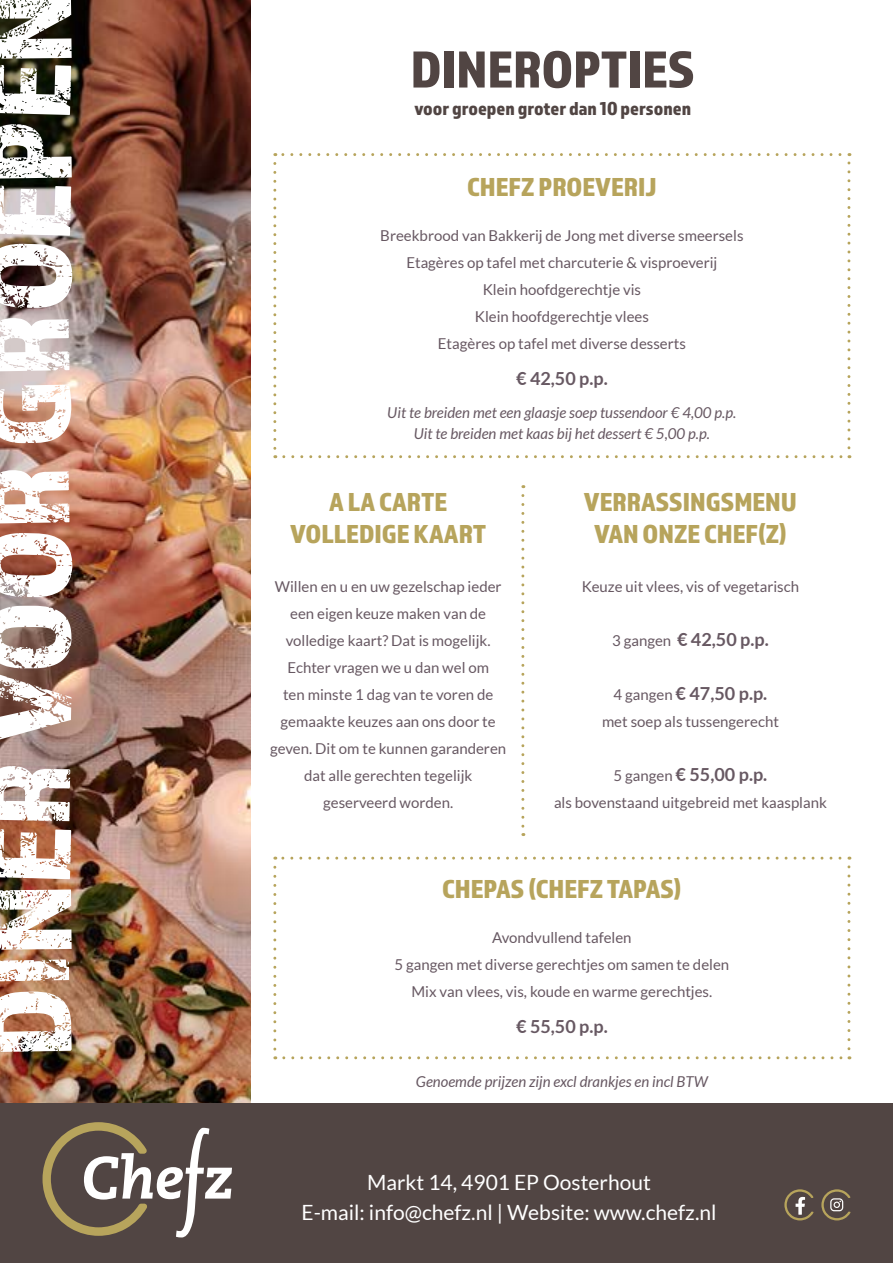
<style>
.page{position:relative;width:893px;height:1263px;background:#fff}
.page>*{position:absolute;margin:0;border:0;box-sizing:border-box;transform-origin:0 0}
.t1{font:123.3px "Almaq Rough";color:#fff}
.t2{font:54px "Almaq Refined";color:#514543}
.t3{font:27px/32.4px "Almaq Refined";color:#b7a45c;text-align:center}
.t4{font:21px/30px "Lato";color:#fff;text-align:center}
.t5{font:19.5px "Almaq Refined";color:#514543}
.t6{font:700 18px "Lato";color:#675862}
.t7{font:15px/27px "Lato";color:#675862;text-align:center}
.t8{font:italic 15px/21px "Lato";color:#675862;text-align:center}
.s1{font-weight:400;font-size:15px}
</style>
<div class="page">
<img style="left:0;top:0;width:251px;height:1104px">
<div style="left:0;top:1104px;width:893px;height:159px;background:#514543"></div>
<svg style="left:521px;top:495px;width:3px;height:341px"></svg>
<svg style="left:273px;top:163px;width:3px;height:295px"></svg>
<svg style="left:284px;top:455px;width:566px;height:3px"></svg>
<svg style="left:847px;top:153px;width:3px;height:295px"></svg>
<svg style="left:275px;top:153px;width:565px;height:3px"></svg>
<svg style="left:273px;top:867px;width:3px;height:192px"></svg>
<svg style="left:284px;top:1056px;width:566px;height:3px"></svg>
<svg style="left:847px;top:857px;width:3px;height:192px"></svg>
<svg style="left:275px;top:857px;width:565px;height:3px"></svg>
<svg style="left:43px;top:1122px;width:189px;height:115px"></svg>
<svg style="left:784px;top:1189px;width:29px;height:31px"></svg>
<svg style="left:821px;top:1189px;width:29px;height:31px"></svg>
<h1 class="t1" style="left:-46px;top:1056px;width:1064px;rotate:-90deg">DINER VOOR GROEPEN</h1>
<h2 class="t2" style="left:411px;top:47px;width:286px">DINEROPTIES</h2>
<h3 class="t5" style="left:414px;top:100px;width:278px">voor groepen groter dan 10 personen</h3>
<h3 class="t3" style="left:467px;top:172px;width:191px">CHEFZ PROEVERIJ</h3>
<p class="t7" style="left:380px;top:223px;width:365px">Breekbrood van Bakkerij de Jong met diverse smeersels Etagères op tafel met charcuterie &amp; visproeverij<br>Klein hoofdgerechtje vis<br>Klein hoofdgerechtje vlees<br>Etagères op tafel met diverse desserts</p>
<p class="t6" style="left:516px;top:371px;width:93px">€ 42,50 p.p.</p>
<p class="t8" style="left:387px;top:404px;width:351px">Uit te breiden met een glaasje soep tussendoor € 4,00 p.p.<br>Uit te breiden met kaas bij het dessert € 5,00 p.p.</p>
<h3 class="t3" style="left:290px;top:487px;width:198px">A LA CARTE<br>VOLLEDIGE KAART</h3>
<p class="t7" style="left:270px;top:574px;width:238px">Willen en u en uw gezelschap ieder een eigen keuze maken van de volledige kaart? Dat is mogelijk.<br>Echter vragen we u dan wel om<br>ten minste 1 dag van te voren de gemaakte keuzes aan ons door te geven. Dit om te kunnen garanderen dat alle gerechten tegelijk geserveerd worden.</p>
<h3 class="t3" style="left:584px;top:487px;width:215px">VERRASSINGSMENU<br>VAN ONZE CHEF(Z)</h3>
<p class="t7" style="left:582px;top:574px;width:219px">Keuze uit vlees, vis of vegetarisch</p>
<p class="t6" style="left:612px;top:632px;width:158px"><span class="s1">3 gangen</span> € 42,50 p.p.</p>
<p class="t6" style="left:614px;top:686px;width:155px"><span class="s1">4 gangen</span> € 47,50 p.p.</p>
<p class="t7" style="left:602px;top:709px;width:178px">met soep als tussengerecht</p>
<p class="t6" style="left:614px;top:767px;width:155px"><span class="s1">5 gangen</span> € 55,00 p.p.</p>
<p class="t7" style="left:554px;top:790px;width:274px">als bovenstaand uitgebreid met kaasplank</p>
<h3 class="t3" style="left:442px;top:871px;width:241px">CHEPAS (CHEFZ TAPAS)</h3>
<p class="t7" style="left:395px;top:925px;width:336px">Avondvullend tafelen<br>5 gangen met diverse gerechtjes om samen te delen<br>Mix van vlees, vis, koude en warme gerechtjes.</p>
<p class="t6" style="left:516px;top:1019px;width:93px">€ 55,50 p.p.</p>
<p class="t8" style="left:416px;top:1072px;width:293px">Genoemde prijzen zijn excl drankjes en incl BTW</p>
<h3 class="t4" style="left:301px;top:1169px;width:417px">Markt 14, 4901 EP Oosterhout<br>E-mail: info@chefz.nl | Website: www.chefz.nl</h3>
</div>
